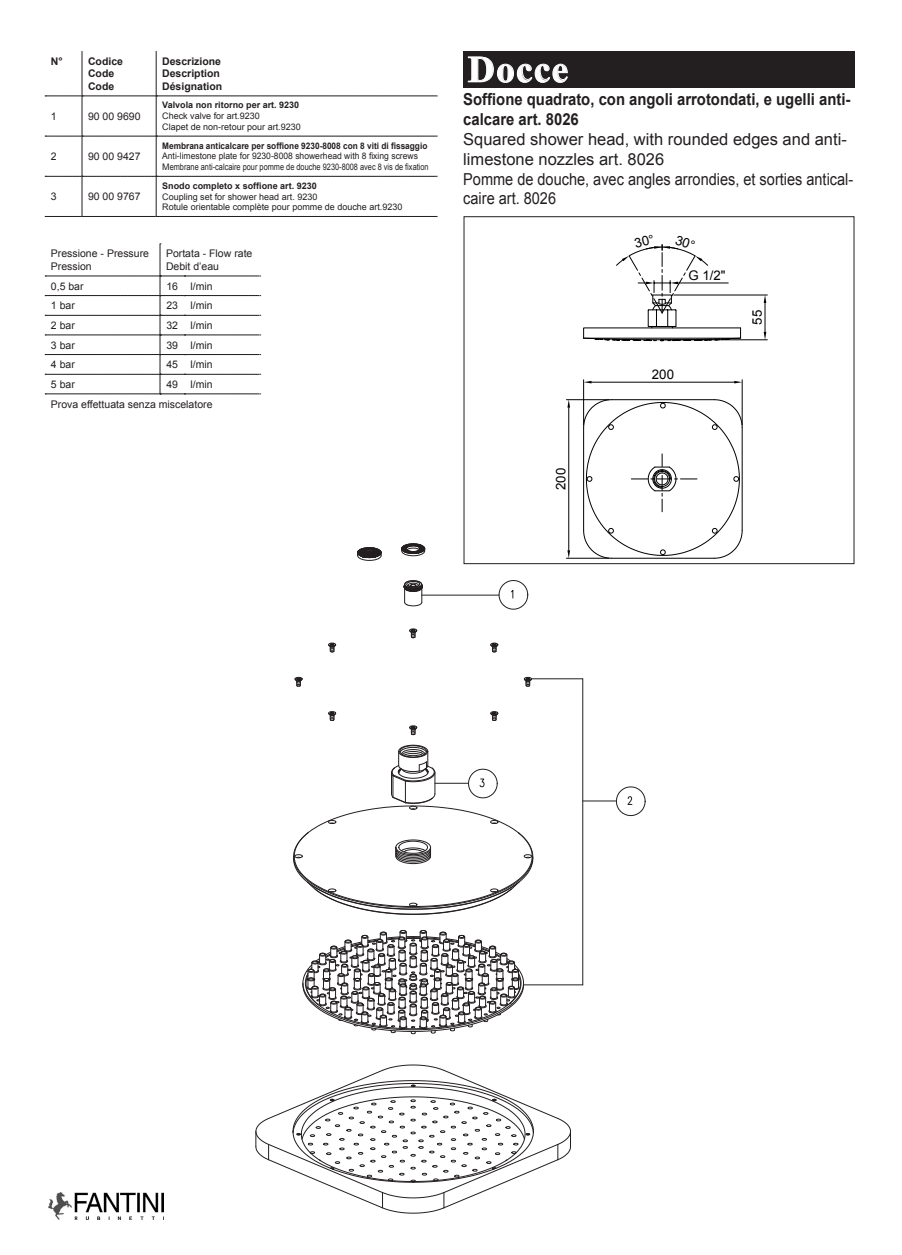
<style>
.page{position:relative;width:902px;height:1255px;background:#fff}
.page>*{position:absolute;margin:0;border:0;box-sizing:border-box;transform-origin:0 0}
.t1{font:700 37.5px "Times New Roman";letter-spacing:.03em;color:#fff}
.t2{font:16.5px/19.8px "Arial";color:#231f20}
.t3{font:700 16.5px/19.8px "Arial";color:#231f20;scale:.9 1}
.t4{font:16.5px/19.8px "Arial";color:#231f20;scale:.88 1}
.t5{font:13.2px "Arial";color:#000}
.t6{font:10.5px "Arial";color:#231f20}
.t7{font:700 10.5px "Arial";color:#231f20}
.t8{font:9px "Arial";color:#231f20}
.t9{font:700 9px "Arial";color:#231f20}
.t10{font:700 9px "Arial";color:#231f20;scale:.92 1}
.t11{font:9px "Arial";color:#231f20;scale:.95 1}
</style>
<div class="page">
<div style="left:463px;top:51px;width:391px;height:36px;background:#231f20"></div>
<hr style="left:673px;top:295px;width:94px;height:1px;background:#000">
<hr style="left:664px;top:339px;width:103px;height:1px;background:#000">
<svg style="left:763px;top:295px;width:3px;height:45px"></svg>
<hr style="left:611px;top:558px;width:103px;height:1px;background:#000">
<svg style="left:583px;top:399px;width:159px;height:159px"></svg>
<hr style="left:566px;top:399px;width:43px;height:1px;background:#000">
<hr style="left:566px;top:558px;width:43px;height:1px;background:#000">
<hr style="left:568px;top:407px;width:1px;height:143px;background:#000">
<svg style="left:567px;top:399px;width:3px;height:8px"></svg>
<svg style="left:567px;top:550px;width:3px;height:8px"></svg>
<hr style="left:583px;top:380px;width:1px;height:45px;background:#000">
<hr style="left:741px;top:380px;width:1px;height:45px;background:#000">
<hr style="left:591px;top:382px;width:143px;height:1px;background:#000">
<svg style="left:583px;top:381px;width:8px;height:2px"></svg>
<svg style="left:734px;top:381px;width:8px;height:2px"></svg>
<div style="left:463px;top:216px;width:391px;height:348px;border:1px solid #231f20"></div>
<hr style="left:531px;top:678px;width:51px;height:1px;background:#231f20">
<hr style="left:582px;top:678px;width:1px;height:306px;background:#231f20">
<hr style="left:523px;top:984px;width:59px;height:1px;background:#231f20">
<hr style="left:582px;top:800px;width:34px;height:1px;background:#231f20">
<svg style="left:615px;top:786px;width:30px;height:30px"></svg>
<svg style="left:498px;top:580px;width:30px;height:29px"></svg>
<hr style="left:422px;top:595px;width:77px;height:1px;background:#231f20">
<svg style="left:255px;top:1064px;width:316px;height:149px"></svg>
<svg style="left:302px;top:930px;width:222px;height:104px"></svg>
<svg style="left:401px;top:543px;width:24px;height:14px"></svg>
<svg style="left:357px;top:547px;width:25px;height:14px"></svg>
<svg style="left:404px;top:580px;width:19px;height:26px"></svg>
<svg style="left:409px;top:725px;width:8px;height:10px"></svg>
<svg style="left:328px;top:711px;width:8px;height:9px"></svg>
<svg style="left:294px;top:677px;width:9px;height:9px"></svg>
<svg style="left:328px;top:642px;width:8px;height:10px"></svg>
<svg style="left:409px;top:628px;width:8px;height:10px"></svg>
<svg style="left:490px;top:642px;width:8px;height:10px"></svg>
<svg style="left:524px;top:677px;width:8px;height:9px"></svg>
<svg style="left:490px;top:711px;width:8px;height:9px"></svg>
<svg style="left:293px;top:744px;width:240px;height:170px"></svg>
<hr style="left:82px;top:51px;width:1px;height:45px;background:#231f20">
<hr style="left:82px;top:96px;width:1px;height:40px;background:#231f20">
<hr style="left:82px;top:136px;width:1px;height:40px;background:#231f20">
<hr style="left:82px;top:176px;width:1px;height:40px;background:#231f20">
<svg style="left:45px;top:96px;width:392px;height:1px"></svg>
<svg style="left:45px;top:136px;width:392px;height:1px"></svg>
<svg style="left:45px;top:176px;width:392px;height:1px"></svg>
<svg style="left:45px;top:216px;width:392px;height:1px"></svg>
<hr style="left:156px;top:51px;width:1px;height:45px;background:#231f20">
<hr style="left:156px;top:96px;width:1px;height:40px;background:#231f20">
<hr style="left:156px;top:136px;width:1px;height:40px;background:#231f20">
<hr style="left:156px;top:176px;width:1px;height:40px;background:#231f20">
<img style="left:49px;top:1192px;width:115px;height:27px">
<svg style="left:45px;top:243px;width:216px;height:151px"></svg>
<svg style="left:467px;top:56px;width:101px;height:27px"></svg>
<svg style="left:583px;top:244px;width:158px;height:97px"></svg>
<p class="t7" style="left:51px;top:54px;width:13px">N°</p>
<p class="t7" style="left:88px;top:54px;width:37px">Codice</p>
<p class="t7" style="left:88px;top:67px;width:28px">Code</p>
<p class="t7" style="left:88px;top:79px;width:28px">Code</p>
<p class="t6" style="left:51px;top:109px;width:7px">1</p>
<p class="t6" style="left:88px;top:109px;width:54px">90 00 9690</p>
<p class="t6" style="left:51px;top:149px;width:7px">2</p>
<p class="t6" style="left:88px;top:149px;width:54px">90 00 9427</p>
<p class="t6" style="left:51px;top:190px;width:7px">3</p>
<p class="t6" style="left:88px;top:190px;width:54px">90 00 9767</p>
<p class="t7" style="left:162px;top:54px;width:60px">Descrizione</p>
<p class="t7" style="left:162px;top:67px;width:59px">Description</p>
<p class="t7" style="left:162px;top:79px;width:62px">Désignation</p>
<p class="t9" style="left:162px;top:99px;width:139px">Valvola non ritorno per art. 9230</p>
<p class="t8" style="left:162px;top:110px;width:99px">Check valve for art.9230</p>
<p class="t8" style="left:162px;top:121px;width:140px">Clapet de non-retour pour art.9230</p>
<p class="t10" style="left:162px;top:139px;width:290px">Membrana anticalcare per soffione 9230-8008 con 8 viti di fissaggio</p>
<p class="t11" style="left:162px;top:150px;width:271px">Anti-limestone plate for 9230-8008 showerhead with 8 fixing screws</p>
<p class="t8" style="left:162px;top:161px;width:268px">Membrane anti-calcaire pour pomme de douche 9230-8008 avec 8 vis de fixation</p>
<p class="t9" style="left:162px;top:180px;width:156px">Snodo completo x soffione art. 9230</p>
<p class="t8" style="left:162px;top:190px;width:157px">Coupling set for shower head art. 9230</p>
<p class="t8" style="left:162px;top:201px;width:242px">Rotule orientable complète pour pomme de douche art.9230</p>
<p class="t6" style="left:51px;top:247px;width:100px">Pressione - Pressure</p>
<p class="t6" style="left:51px;top:259px;width:42px">Pression</p>
<p class="t6" style="left:166px;top:247px;width:88px">Portata - Flow rate</p>
<p class="t6" style="left:166px;top:259px;width:55px">Debit d’eau</p>
<p class="t6" style="left:51px;top:279px;width:34px">0,5 bar</p>
<p class="t6" style="left:166px;top:279px;width:13px">16</p>
<p class="t6" style="left:190px;top:279px;width:24px">l/min</p>
<p class="t6" style="left:51px;top:299px;width:25px">1 bar</p>
<p class="t6" style="left:166px;top:299px;width:13px">23</p>
<p class="t6" style="left:190px;top:299px;width:24px">l/min</p>
<p class="t6" style="left:51px;top:318px;width:25px">2 bar</p>
<p class="t6" style="left:166px;top:318px;width:13px">32</p>
<p class="t6" style="left:190px;top:318px;width:24px">l/min</p>
<p class="t6" style="left:51px;top:338px;width:25px">3 bar</p>
<p class="t6" style="left:166px;top:338px;width:13px">39</p>
<p class="t6" style="left:190px;top:338px;width:24px">l/min</p>
<p class="t6" style="left:51px;top:357px;width:25px">4 bar</p>
<p class="t6" style="left:166px;top:357px;width:13px">45</p>
<p class="t6" style="left:190px;top:357px;width:24px">l/min</p>
<p class="t6" style="left:51px;top:377px;width:25px">5 bar</p>
<p class="t6" style="left:166px;top:377px;width:13px">49</p>
<p class="t6" style="left:190px;top:377px;width:24px">l/min</p>
<p class="t6" style="left:51px;top:397px;width:163px">Prova effettuata senza miscelatore</p>
<p class="t1" style="left:468px;top:43px;width:102px">Docce</p>
<p class="t3" style="left:463px;top:90px;width:431px">Soffione quadrato, con angoli arrotondati, e ugelli anti&shy;calcare art. 8026</p>
<p class="t2" style="left:463px;top:129px;width:385px">Squared shower head, with rounded edges and anti&shy;limestone nozzles art. 8026</p>
<p class="t4" style="left:463px;top:169px;width:444px">Pomme de douche, avec angles arrondies, et sorties antical&shy;caire art. 8026</p>
<p class="t5" style="left:552px;top:490px;width:24px;rotate:-90deg">200</p>
<p class="t5" style="left:688px;top:266px;width:39px">G 1/2"</p>
<p class="t5" style="left:652px;top:365px;width:24px">200</p>
<p class="t5" style="left:748px;top:325px;width:16px;rotate:-90deg">55</p>
</div>
